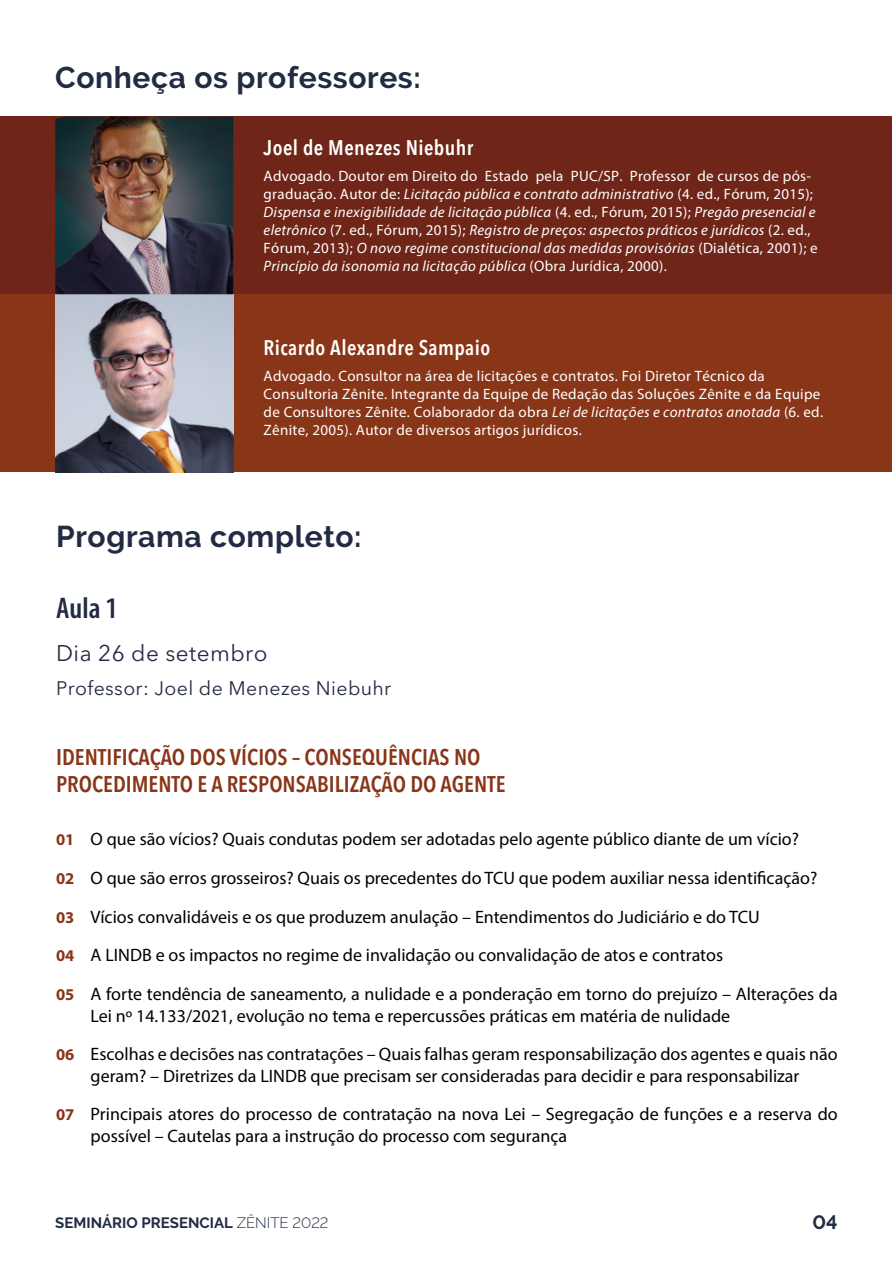
<style>
.page{position:relative;width:893px;height:1263px;background:#fff}
.page>*{position:absolute;margin:0;border:0;box-sizing:border-box;transform-origin:0 0}
.TITULO{font:700 30px "Rising Sun";letter-spacing:.02em;color:#222b44}
.PROGRAMA_Linha_01{font:30px "Myriad Variable Concept";color:#222b44}
.SUBTITULO_DESTAQUE{font:600 condensed 22.5px/27px "Avenir Next LT Pro";color:#893518}
.PROGRAMA_Linha_02{font:22.5px "Avenir Next LT Pro";letter-spacing:.02em;color:#222b44}
.PROFES_Nomes{font:600 condensed 21px "Avenir Next LT Pro";letter-spacing:.02em;color:#fff}
.PROGRAMA_Linha_03{font:19.5px "Avenir Next LT Pro";letter-spacing:.02em;color:#222b44}
.t1{font:700 19.5px "Rising Sun";color:#222b44}
.PROGRAMA_Questao_Num{font:18px/21.6px "Myriad Pro";color:#000}
.PROFES_Curriculo{font:italic 15px/18px "Myriad Pro";letter-spacing:.02em;color:#fff}
.PROFES_Curriculo-2{font:15px/18px "Myriad Pro";letter-spacing:.02em;color:#fff}
.t2{font:700 15px "Rising Sun";color:#222b44}
.s1{font-style:normal}
.s2{font-style:italic}
.s3{font-weight:700;font-size:16.5px;color:#893518}
.s4{font-weight:300}
</style>
<div class="page">
<div style="left:1px;top:117px;width:891px;height:177px;background:#6f2518"></div>
<div style="left:1px;top:294px;width:891px;height:178px;background:#893518"></div>
<img style="left:55px;top:117px;width:178px;height:355px">
<p class="TITULO" style="left:55px;top:60px;width:367px">Conheça os professores:</p>
<p class="PROFES_Nomes" style="left:264px;top:135px;width:211px">Joel de Menezes Niebuhr</p>
<p class="PROFES_Curriculo" style="left:264px;top:167px;width:556px"><span class="s1">Advogado. Doutor em Direito do Estado pela PUC/SP. Professor de cursos de pós&shy;graduação. Autor de:</span> Licitação pública e contrato administrativo <span class="s1">(4. ed., Fórum, 2015); </span>Dispensa e inexigibilidade de licitação pública <span class="s1">(4. ed., Fórum, 2015);</span> Pregão presencial e eletrônico <span class="s1">(7. ed., Fórum, 2015);</span> Registro de preços: aspectos práticos e jurídicos <span class="s1">(2. ed., Fórum, 2013);</span> O novo regime constitucional das medidas provisórias <span class="s1">(Dialética, 2001); e </span>Princípio da isonomia na licitação pública <span class="s1">(Obra Jurídica, 2000).</span></p>
<p class="PROFES_Nomes" style="left:264px;top:335px;width:228px">Ricardo Alexandre Sampaio</p>
<p class="PROFES_Curriculo-2" style="left:264px;top:366px;width:561px">Advogado. Consultor na área de licitações e contratos. Foi Diretor Técnico da Consultoria Zênite. Integrante da Equipe de Redação das Soluções Zênite e da Equipe de Consultores Zênite. Colaborador da obra <span class="s2">Lei de licitações e contratos anotada</span> (6. ed.<br>Zênite, 2005). Autor de diversos artigos jurídicos.</p>
<p class="TITULO" style="left:56px;top:519px;width:307px">Programa completo:</p>
<p class="PROGRAMA_Linha_01" style="left:56px;top:591px;width:63px">Aula 1</p>
<p class="PROGRAMA_Linha_02" style="left:56px;top:640px;width:213px">Dia 26 de setembro</p>
<p class="PROGRAMA_Linha_03" style="left:56px;top:677px;width:337px">Professor: Joel de Menezes Niebuhr</p>
<p class="SUBTITULO_DESTAQUE" style="left:56px;top:743px;width:451px">IDENTIFICAÇÃO DOS VÍCIOS – CONSEQUÊNCIAS NO<br>PROCEDIMENTO E A RESPONSABILIZAÇÃO DO AGENTE</p>
<p class="PROGRAMA_Questao_Num" style="left:56px;top:828px;width:744px"><span class="s3">01</span> O que são vícios? Quais condutas podem ser adotadas pelo agente público diante de um vício?</p>
<p class="PROGRAMA_Questao_Num" style="left:56px;top:867px;width:763px"><span class="s3">02</span> O que são erros grosseiros? Quais os precedentes do TCU que podem auxiliar nessa identificação?</p>
<p class="PROGRAMA_Questao_Num" style="left:56px;top:905px;width:705px"><span class="s3">03</span> Vícios convalidáveis e os que produzem anulação – Entendimentos do Judiciário e do TCU</p>
<p class="PROGRAMA_Questao_Num" style="left:56px;top:944px;width:668px"><span class="s3">04</span> A LINDB e os impactos no regime de invalidação ou convalidação de atos e contratos</p>
<p class="PROGRAMA_Questao_Num" style="left:91px;top:983px;width:749px;text-indent:-34px"><span class="s3">05</span> A forte tendência de saneamento, a nulidade e a ponderação em torno do prejuízo – Alterações da<br>Lei nº 14.133/2021, evolução no tema e repercussões práticas em matéria de nulidade</p>
<p class="PROGRAMA_Questao_Num" style="left:56px;top:1043px;width:783px;text-align:center"><span class="s3">06</span> Escolhas e decisões nas contratações – Quais falhas geram responsabilização dos agentes e quais não geram? – Diretrizes da LINDB que precisam ser consideradas para decidir e para responsabilizar</p>
<p class="PROGRAMA_Questao_Num" style="left:91px;top:1103px;width:749px;text-indent:-34px"><span class="s3">07</span> Principais atores do processo de contratação na nova Lei – Segregação de funções e a reserva do possível – Cautelas para a instrução do processo com segurança</p>
<p class="t2" style="left:55px;top:1214px;width:275px">SEMINÁRIO PRESENCIAL <span class="s4">ZÊNITE 2022</span></p>
<p class="t1" style="left:812px;top:1211px;width:27px">04</p>
</div>
